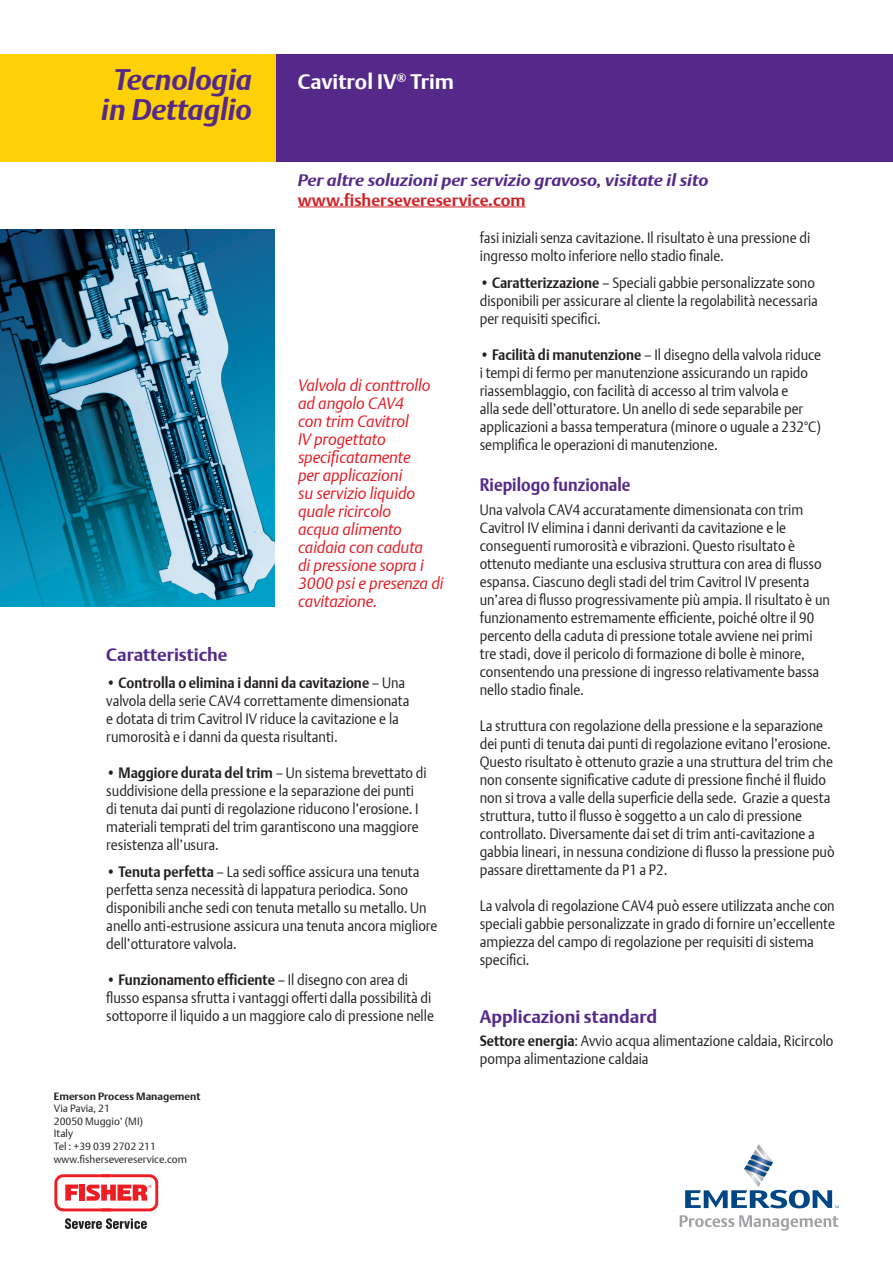
<style>
.page{position:relative;width:893px;height:1263px;background:#fff}
.page>*{position:absolute;margin:0;border:0;box-sizing:border-box;transform-origin:0 0}
.t1{font:italic 700 29.7px/30px "DTL Argo T";color:#542989;text-align:center}
.t2{font:700 21px "DTL Argo T";color:#fff}
.t3{font:700 18px "DTL Argo T";color:#542989}
.t4{font:700 18px "DTL Argo T";color:#542989;scale:.9 1}
.t5{font:italic 16.5px/18px "DTL Argo T Light";letter-spacing:-.005em;color:#e51a23}
.t6{font:italic 700 16.5px "DTL Argo T";color:#542989;scale:1.1 1}
.t7{font:700 16.5px "DTL Argo T";color:#d1232a}
.t8{font:15px/18px "DTL Argo T Light";color:#231f20;scale:.9 1}
.t9{font:700 15px "DTL Argo T";color:#231f20;scale:.9 1}
.t10{font:10.5px/12.6px "DTL Argo T Light";color:#231f20}
.t11{font:700 10.5px "DTL Argo T";color:#231f20}
.s1{font-family:"DTL Argo T Light";font-weight:400}
.s2{font-family:"DTL Argo T";font-weight:700}
</style>
<div class="page">
<div style="left:272px;top:54px;width:621px;height:108px;background:#542989"></div>
<hr style="left:298px;top:207px;width:228px;height:1px;background:#d1232a">
<div style="left:0;top:54px;width:276px;height:108px;background:#fed006"></div>
<svg style="left:54px;top:1174px;width:104px;height:37px"></svg>
<svg style="left:65px;top:1218px;width:82px;height:11px"></svg>
<svg style="left:685px;top:1144px;width:154px;height:64px"></svg>
<svg style="left:680px;top:1215px;width:158px;height:15px"></svg>
<img style="left:0;top:230px;width:274px;height:376px">
<h1 class="t1" style="left:101px;top:64px;width:152px">Tecnologia in Dettaglio</h1>
<h2 class="t2" style="left:298px;top:69px;width:157px">Cavitrol IV<sup>®</sup> Trim</h2>
<p class="t6" style="left:298px;top:170px;width:375px">Per altre soluzioni per servizio gravoso, visitate il sito</p>
<p class="t7" style="left:298px;top:190px;width:229px">www.fishersevereservice.com</p>
<p class="t5" style="left:298px;top:376px;width:147px">Valvola di conttrollo ad angolo CAV4<br>con trim Cavitrol<br>IV progettato specificatamente<br>per applicazioni<br>su servizio liquido quale ricircolo<br>acqua alimento caidaia con caduta<br>di pressione sopra i<br>3000 psi e presenza di cavitazione.</p>
<p class="t3" style="left:106px;top:644px;width:123px">Caratteristiche</p>
<p class="t9" style="left:106px;top:674px;width:334px"><span class="s1">•</span> Controlla o elimina i danni da cavitazione <span class="s1">– Una</span></p>
<p class="t8" style="left:106px;top:692px;width:338px">valvola della serie CAV4 correttamente dimensionata e dotata di trim Cavitrol IV riduce la cavitazione e la rumorosità e i danni da questa risultanti.</p>
<p class="t8" style="left:106px;top:764px;width:357px">• <span class="s2">Maggiore durata del trim</span> – Un sistema brevettato di suddivisione della pressione e la separazione dei punti di tenuta dai punti di regolazione riducono l’erosione. I materiali temprati del trim garantiscono una maggiore resistenza all’usura.</p>
<p class="t8" style="left:106px;top:863px;width:370px">• <span class="s2">Tenuta perfetta</span> – La sedi soffice assicura una tenuta perfetta senza necessità di lappatura periodica. Sono disponibili anche sedi con tenuta metallo su metallo. Un anello anti-estrusione assicura una tenuta ancora migliore dell’otturatore valvola.</p>
<p class="t9" style="left:106px;top:971px;width:337px"><span class="s1">•</span> Funzionamento efficiente <span class="s1">– Il disegno con area di</span></p>
<p class="t8" style="left:106px;top:989px;width:366px">flusso espansa sfrutta i vantaggi offerti dalla possibilità di sottoporre il liquido a un maggiore calo di pressione nelle</p>
<p class="t11" style="left:54px;top:1090px;width:148px">Emerson Process Management</p>
<p class="t10" style="left:54px;top:1102px;width:135px">Via Pavia, 21<br>20050 Muggio’ (MI)<br>Italy<br>Tel : +39 039 2702 211 www.fishersevereservice.com</p>
<p class="t8" style="left:480px;top:229px;width:369px">fasi iniziali senza cavitazione. Il risultato è una pressione di ingresso molto inferiore nello stadio finale.</p>
<p class="t8" style="left:480px;top:274px;width:377px">• <span class="s2">Caratterizzazione</span> – Speciali gabbie personalizzate sono disponibili per assicurare al cliente la regolabilità necessaria per requisiti specifici.</p>
<p class="t8" style="left:480px;top:346px;width:381px">• <span class="s2">Facilità di manutenzione</span> – Il disegno della valvola riduce i tempi di fermo per manutenzione assicurando un rapido riassemblaggio, con facilità di accesso al trim valvola e<br>alla sede dell’otturatore. Un anello di sede separabile per applicazioni a bassa temperatura (minore o uguale a 232°C) semplifica le operazioni di manutenzione.</p>
<p class="t4" style="left:480px;top:473px;width:169px">Riepilogo funzionale</p>
<p class="t8" style="left:480px;top:500px;width:391px">Una valvola CAV4 accuratamente dimensionata con trim Cavitrol IV elimina i danni derivanti da cavitazione e le conseguenti rumorosità e vibrazioni. Questo risultato è ottenuto mediante una esclusiva struttura con area di flusso espansa. Ciascuno degli stadi del trim Cavitrol IV presenta un’area di flusso progressivamente più ampia. Il risultato è un funzionamento estremamente efficiente, poiché oltre il 90 percento della caduta di pressione totale avviene nei primi tre stadi, dove il pericolo di formazione di bolle è minore, consentendo una pressione di ingresso relativamente bassa nello stadio finale.</p>
<p class="t8" style="left:480px;top:716px;width:396px">La struttura con regolazione della pressione e la separazione dei punti di tenuta dai punti di regolazione evitano l’erosione.<br>Questo risultato è ottenuto grazie a una struttura del trim che non consente significative cadute di pressione finché il fluido non si trova a valle della superficie della sede. Grazie a questa struttura, tutto il flusso è soggetto a un calo di pressione controllato. Diversamente dai set di trim anti-cavitazione a gabbia lineari, in nessuna condizione di flusso la pressione può passare direttamente da P1 a P2.</p>
<p class="t8" style="left:480px;top:896px;width:396px">La valvola di regolazione CAV4 può essere utilizzata anche con speciali gabbie personalizzate in grado di fornire un’eccellente ampiezza del campo di regolazione per requisiti di sistema specifici.</p>
<p class="t3" style="left:480px;top:1006px;width:179px">Applicazioni standard</p>
<p class="t8" style="left:480px;top:1031px;width:394px"><span class="s2">Settore energia</span>: Avvio acqua alimentazione caldaia, Ricircolo pompa alimentazione caldaia</p>
</div>
